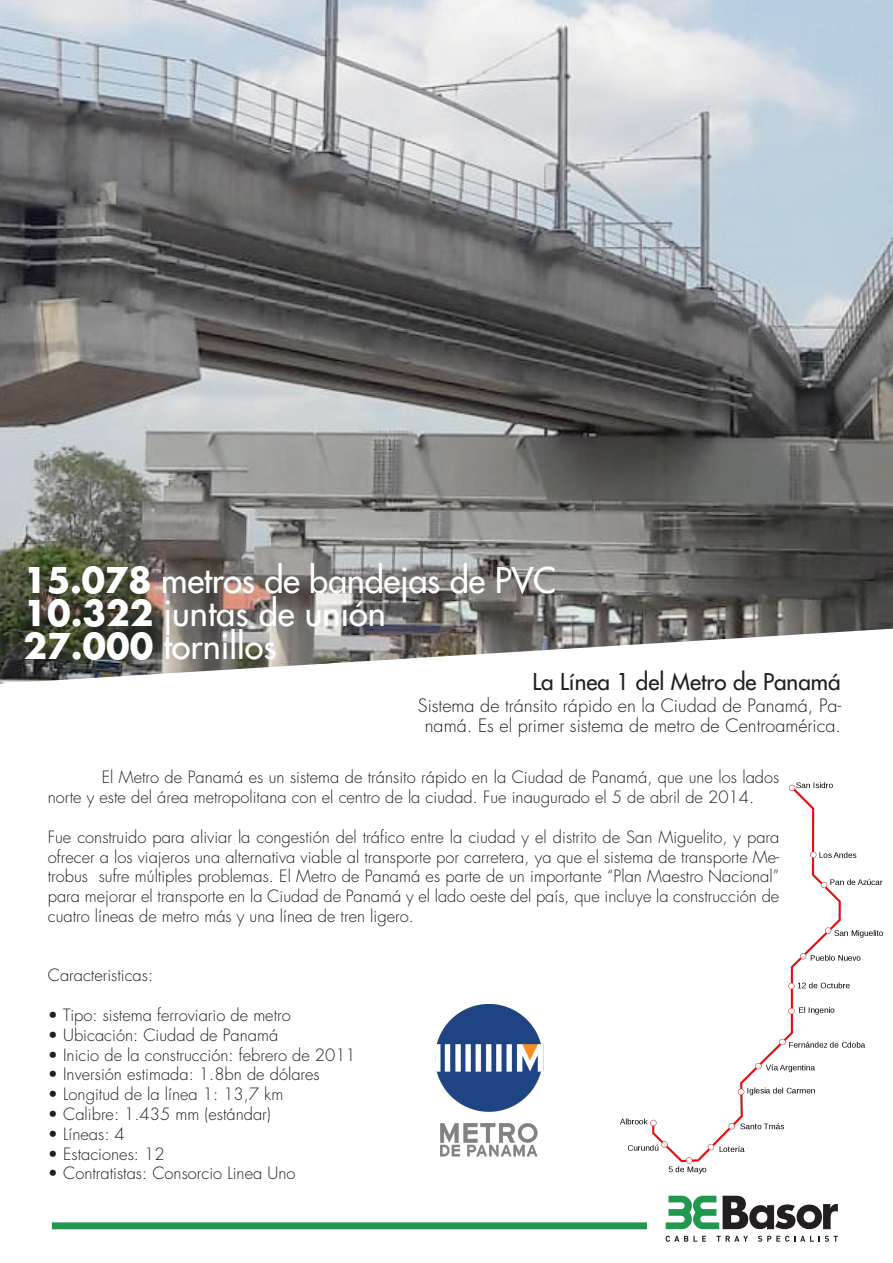
<style>
.page{position:relative;width:893px;height:1263px;background:#fff}
.page>*{position:absolute;margin:0;border:0;box-sizing:border-box;transform-origin:0 0}
.t1{font:34.5px "Futura";color:#fff}
.t2{font:22.5px "Futura";color:#231f20}
.t3{font:300 18px/19.5px "Futura";color:#231f20;text-align:center}
.t4{font:300 16.5px/19.8px "Futura";color:#231f20}
.s1{font-weight:700}
</style>
<div class="page">
<img style="left:0;top:0;width:893px;height:684px">
<svg style="left:666px;top:1236px;width:40px;height:6px"></svg>
<svg style="left:716px;top:1236px;width:32px;height:6px"></svg>
<svg style="left:758px;top:1236px;width:80px;height:6px"></svg>
<svg style="left:666px;top:1196px;width:172px;height:33px"></svg>
<div style="left:52px;top:1222px;width:595px;height:7px;background:#25944e"></div>
<img style="left:620px;top:782px;width:263px;height:392px">
<img style="left:435px;top:1004px;width:109px;height:153px">
<p class="t1" style="left:23px;top:559px;width:534px"><span class="s1">15.078</span> metros de bandejas de PVC</p>
<p class="t1" style="left:23px;top:592px;width:364px"><span class="s1">10.322</span> juntas de unión</p>
<p class="t1" style="left:23px;top:625px;width:255px"><span class="s1">27.000</span> tornillos</p>
<p class="t2" style="left:533px;top:667px;width:310px">La Línea 1 del Metro de Panamá</p>
<p class="t3" style="left:418px;top:696px;width:425px">Sistema de tránsito rápido en la Ciudad de Panamá, Pa&shy;namá. Es el primer sistema de metro de Centroamérica.</p>
<p class="t4" style="left:48px;top:768px;width:733px;text-indent:54px">El Metro de Panamá es un sistema de tránsito rápido en la Ciudad de Panamá, que une los lados norte y este del área metropolitana con el centro de la ciudad. Fue inaugurado el 5 de abril de 2014.</p>
<p class="t4" style="left:48px;top:827px;width:733px;text-align:justify">Fue construido para aliviar la congestión del tráfico entre la ciudad y el distrito de San Miguelito, y para ofrecer a los viajeros una alternativa viable al transporte por carretera, ya que el sistema de transporte Me&shy;trobus sufre múltiples problemas. El Metro de Panamá es parte de un importante “Plan Maestro Nacional” para mejorar el transporte en la Ciudad de Panamá y el lado oeste del país, que incluye la construcción de cuatro líneas de metro más y una línea de tren ligero.</p>
<p class="t4" style="left:48px;top:966px;width:107px">Caracteristicas:</p>
<p class="t4" style="left:48px;top:1005px;width:244px">• Tipo: sistema ferroviario de metro</p>
<p class="t4" style="left:48px;top:1025px;width:232px">• Ubicación: Ciudad de Panamá</p>
<p class="t4" style="left:48px;top:1045px;width:310px">• Inicio de la construcción: febrero de 2011</p>
<p class="t4" style="left:48px;top:1065px;width:273px">• Inversión estimada: 1.8bn de dólares</p>
<p class="t4" style="left:48px;top:1085px;width:237px">• Longitud de la línea 1: 13,7 km</p>
<p class="t4" style="left:48px;top:1104px;width:224px">• Calibre: 1.435 mm (estándar)</p>
<p class="t4" style="left:48px;top:1124px;width:78px">• Líneas: 4</p>
<p class="t4" style="left:48px;top:1144px;width:118px">• Estaciones: 12</p>
<p class="t4" style="left:48px;top:1164px;width:249px">• Contratistas: Consorcio Linea Uno</p>
</div>
